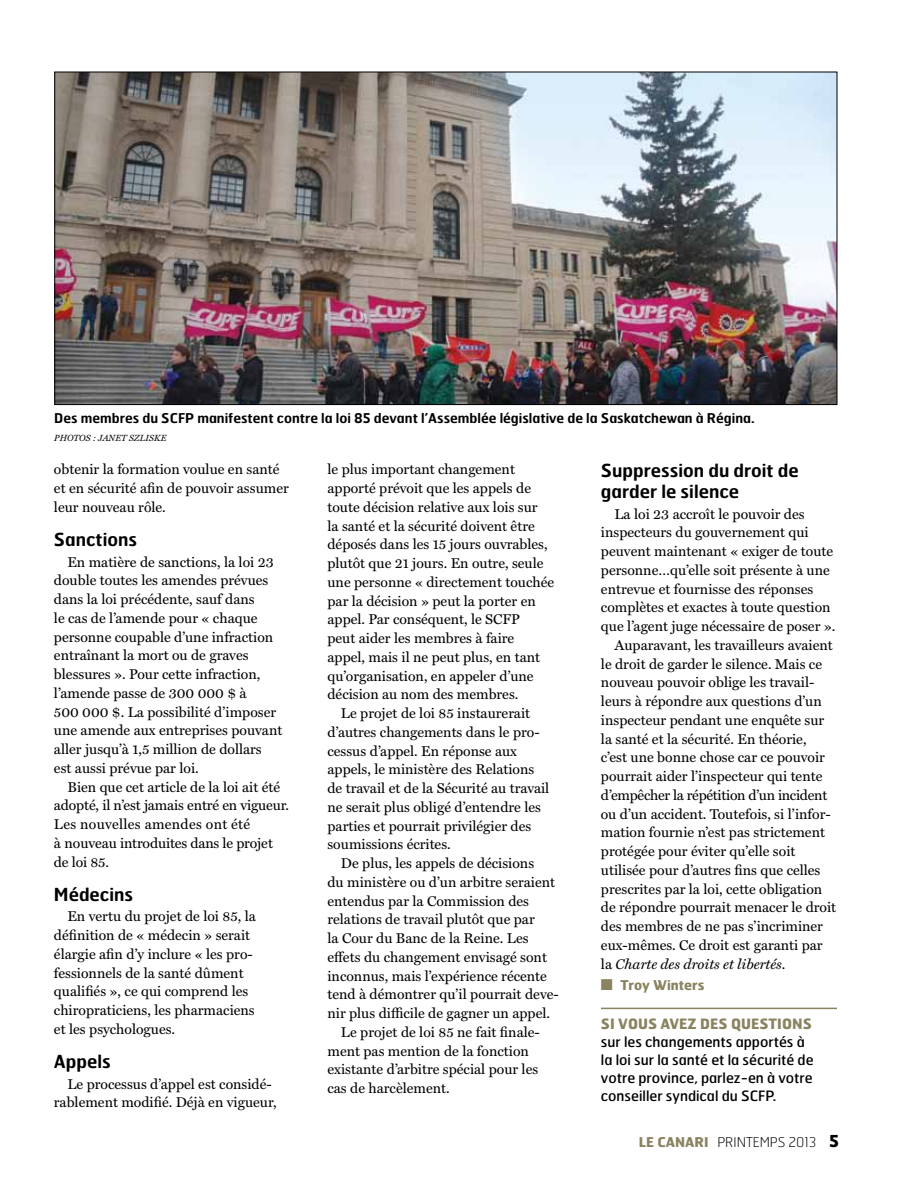
<style>
.page{position:relative;width:918px;height:1188px;background:#fff}
.page>*{position:absolute;margin:0;border:0;box-sizing:border-box;transform-origin:0 0}
.t1{font:600 18px/21px "Hermes FB";color:#000}
.t2{font:14.25px/18.8px "Miller Text";color:#000}
.t3{font:14.25px/18px "Hermes FB";color:#000}
.t4{font:14.25px "Miller Text";letter-spacing:-.02em;color:#000}
.t5{font:italic 14.25px "Miller Text";color:#000}
.t6{font:700 14.25px "Hermes FB";color:#898360}
.t7{font:600 13.5px "Hermes FB";color:#000}
.t8{font:700 13.5px "Hermes FB";color:#898360}
.t9{font:100 13.5px "Hermes FB";color:#000}
.t10{font:italic 9px "Miller Text";letter-spacing:.01em;color:#000}
.s1{font-style:normal}
.s2{font-weight:100;color:#000}
.s3{font-weight:700;font-size:16.5px}
</style>
<div class="page">
<hr style="left:601px;top:1008px;width:236px;height:1px;background:#898360">
<img style="left:56px;top:74px;width:779px;height:329px">
<p class="t7" style="left:54px;top:409px;width:702px">Des membres du SCFP manifestent contre la loi 85 devant l’Assemblée législative de la Saskatchewan à Régina.</p>
<p class="t10" style="left:54px;top:432px;width:114px">PHOTOS : Janet Szl iske</p>
<p class="t2" style="left:54px;top:460px;width:236px">obtenir la formation voulue en santé et en sécurité afin de pouvoir assumer leur nouveau rôle.</p>
<p class="t1" style="left:54px;top:529px;width:85px">Sanctions</p>
<p class="t2" style="left:54px;top:553px;width:230px;text-indent:13px">En matière de sanctions, la loi 23 double toutes les amendes prévues dans la loi précédente, sauf dans<br>le cas de l’amende pour « chaque personne coupable d’une infraction entraînant la mort ou de graves blessures ». Pour cette infraction, l’amende passe de 300 000 $ à<br>500 000 $. La possibilité d’imposer une amende aux entreprises pouvant aller jusqu’à 1,5 million de dollars est aussi prévue par loi.</p>
<p class="t2" style="left:54px;top:778px;width:237px;text-indent:13px">Bien que cet article de la loi ait été adopté, il n’est jamais entré en vigueur.<br>Les nouvelles amendes ont été<br>à nouveau introduites dans le projet de loi 85.</p>
<p class="t1" style="left:54px;top:883px;width:81px">Médecins</p>
<p class="t2" style="left:54px;top:907px;width:204px;text-indent:13px">En vertu du projet de loi 85, la définition de « médecin » serait élargie afin d’y inclure « les pro&shy;fessionnels de la santé dûment qualifiés », ce qui comprend les chiropraticiens, les pharmaciens et les psychologues.</p>
<p class="t1" style="left:54px;top:1051px;width:58px">Appels</p>
<p class="t2" style="left:54px;top:1075px;width:224px;text-indent:13px">Le processus d’appel est considé&shy;rablement modifié. Déjà en vigueur,</p>
<p class="t2" style="left:327px;top:460px;width:189px">le plus important changement</p>
<p class="t2" style="left:327px;top:479px;width:205px">apporté prévoit que les appels de</p>
<p class="t2" style="left:327px;top:498px;width:212px">toute décision relative aux lois sur</p>
<p class="t2" style="left:327px;top:517px;width:209px">la santé et la sécurité doivent être</p>
<p class="t2" style="left:327px;top:535px;width:222px">déposés dans les 15 jours ouvrables,</p>
<p class="t2" style="left:327px;top:554px;width:218px">plutôt que 21 jours. En outre, seule</p>
<p class="t2" style="left:327px;top:573px;width:228px">une personne « directement touchée</p>
<p class="t2" style="left:327px;top:592px;width:210px">par la décision » peut la porter en</p>
<p class="t2" style="left:327px;top:610px;width:194px">appel. Par conséquent, le SCFP</p>
<p class="t2" style="left:327px;top:629px;width:188px">peut aider les membres à faire</p>
<p class="t2" style="left:327px;top:648px;width:214px">appel, mais il ne peut plus, en tant</p>
<p class="t2" style="left:327px;top:667px;width:208px">qu’organisation, en appeler d’une</p>
<p class="t2" style="left:327px;top:685px;width:192px">décision au nom des membres.</p>
<p class="t2" style="left:341px;top:704px;width:191px">Le projet de loi 85 instaurerait</p>
<p class="t2" style="left:327px;top:723px;width:214px">d’autres changements dans le pro-</p>
<p class="t2" style="left:327px;top:742px;width:191px">cessus d’appel. En réponse aux</p>
<p class="t2" style="left:327px;top:760px;width:208px">appels, le ministère des Relations</p>
<p class="t2" style="left:327px;top:779px;width:223px">de travail et de la Sécurité au travail</p>
<p class="t2" style="left:327px;top:798px;width:215px">ne serait plus obligé d’entendre les</p>
<p class="t2" style="left:327px;top:817px;width:205px">parties et pourrait privilégier des</p>
<p class="t2" style="left:327px;top:835px;width:125px">soumissions écrites.</p>
<p class="t2" style="left:341px;top:854px;width:195px">De plus, les appels de décisions</p>
<p class="t2" style="left:327px;top:873px;width:229px">du ministère ou d’un arbitre seraient</p>
<p class="t2" style="left:327px;top:892px;width:203px">entendus par la Commission des</p>
<p class="t2" style="left:327px;top:911px;width:209px">relations de travail plutôt que par</p>
<p class="t2" style="left:327px;top:929px;width:203px">la Cour du Banc de la Reine. Les</p>
<p class="t2" style="left:327px;top:948px;width:221px">effets du changement envisagé sont</p>
<p class="t2" style="left:327px;top:967px;width:221px">inconnus, mais l’expérience récente</p>
<p class="t2" style="left:327px;top:986px;width:233px">tend à démontrer qu’il pourrait deve-</p>
<p class="t2" style="left:327px;top:1004px;width:224px">nir plus difficile de gagner un appel.</p>
<p class="t2" style="left:341px;top:1023px;width:200px">Le projet de loi 85 ne fait finale-</p>
<p class="t2" style="left:327px;top:1042px;width:203px">ment pas mention de la fonction</p>
<p class="t2" style="left:327px;top:1061px;width:212px">existante d’arbitre spécial pour les</p>
<p class="t2" style="left:327px;top:1079px;width:124px">cas de harcèlement.</p>
<p class="t1" style="left:601px;top:460px;width:199px">Suppression du droit de garder le silence</p>
<p class="t2" style="left:614px;top:505px;width:192px">La loi 23 accroît le pouvoir des</p>
<p class="t2" style="left:601px;top:524px;width:209px">inspecteurs du gouvernement qui</p>
<p class="t2" style="left:601px;top:542px;width:234px">peuvent maintenant « exiger de toute</p>
<p class="t2" style="left:601px;top:561px;width:230px">personne…qu’elle soit présente à une</p>
<p class="t2" style="left:601px;top:580px;width:214px">entrevue et fournisse des réponses</p>
<p class="t2" style="left:601px;top:599px;width:231px">complètes et exactes à toute question</p>
<p class="t2" style="left:601px;top:617px;width:236px">que l’agent juge nécessaire de poser ».</p>
<p class="t2" style="left:614px;top:636px;width:220px">Auparavant, les travailleurs avaient</p>
<p class="t2" style="left:601px;top:655px;width:223px">le droit de garder le silence. Mais ce</p>
<p class="t2" style="left:601px;top:674px;width:215px">nouveau pouvoir oblige les travail-</p>
<p class="t2" style="left:601px;top:692px;width:222px">leurs à répondre aux questions d’un</p>
<p class="t2" style="left:601px;top:711px;width:225px">inspecteur pendant une enquête sur</p>
<p class="t2" style="left:601px;top:730px;width:207px">la santé et la sécurité. En théorie,</p>
<p class="t2" style="left:601px;top:749px;width:226px">c’est une bonne chose car ce pouvoir</p>
<p class="t2" style="left:601px;top:767px;width:223px">pourrait aider l’inspecteur qui tente</p>
<p class="t4" style="left:601px;top:787px;width:228px">d’empêcher la répétition d’un incident</p>
<p class="t2" style="left:601px;top:805px;width:231px">ou d’un accident. Toutefois, si l’infor-</p>
<p class="t2" style="left:601px;top:824px;width:226px">mation fournie n’est pas strictement</p>
<p class="t2" style="left:601px;top:842px;width:196px">protégée pour éviter qu’elle soit</p>
<p class="t2" style="left:601px;top:861px;width:221px">utilisée pour d’autres fins que celles</p>
<p class="t2" style="left:601px;top:880px;width:223px">prescrites par la loi, cette obligation</p>
<p class="t2" style="left:601px;top:899px;width:237px">de répondre pourrait menacer le droit</p>
<p class="t2" style="left:601px;top:917px;width:224px">des membres de ne pas s’incriminer</p>
<p class="t2" style="left:601px;top:936px;width:223px">eux-mêmes. Ce droit est garanti par</p>
<p class="t5" style="left:601px;top:956px;width:186px"><span class="s1">la</span> Charte des droits et libertés<span class="s1">.</span></p>
<p class="t8" style="left:601px;top:976px;width:105px">■ TROY WINTERS</p>
<p class="t6" style="left:601px;top:1014px;width:212px">SI VOUS AVEZ DES QUESTIONS</p>
<p class="t3" style="left:601px;top:1032px;width:214px">sur les changements apportés à la loi sur la santé et la sécurité de votre province, parlez-en à votre conseiller syndical du SCFP.</p>
<p class="t8" style="left:639px;top:1133px;width:87px">LE CANARI <span class="s2">PRINT</span></p>
<p class="t9" style="left:753px;top:1133px;width:88px">EMPS 2013 <span class="s3">5</span></p>
</div>
